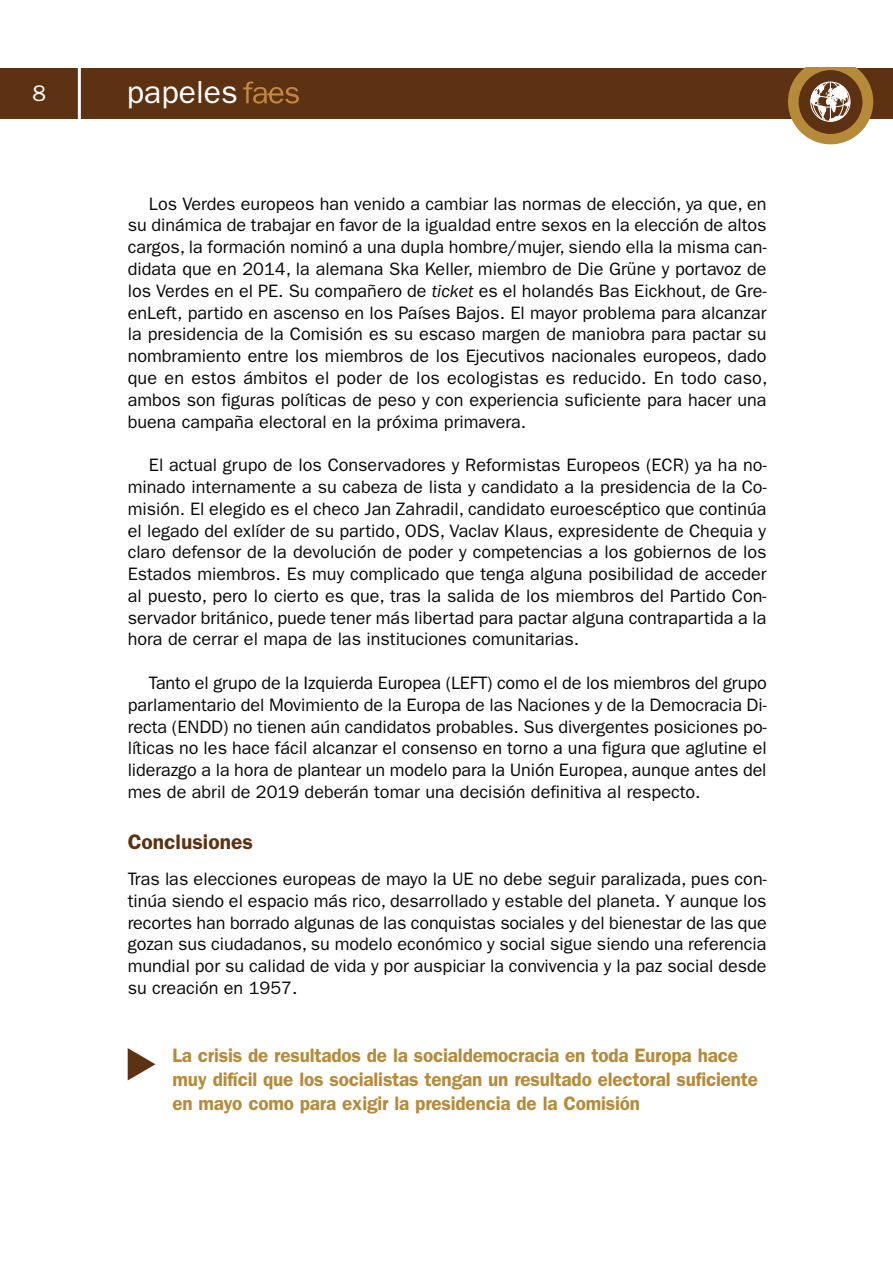
<style>
.page{position:relative;width:893px;height:1263px;background:#fff}
.page>*{position:absolute;margin:0;border:0;box-sizing:border-box;transform-origin:0 0}
.t1{font:32.1px "Franklin Gothic";color:#fff}
.t2{font:22.5px "Franklin Gothic";color:#fff}
.t3{font:600 21px "Franklin Gothic";color:#5c3213}
.t4{font:600 19.5px/24px "Franklin Gothic";letter-spacing:-.01em;color:#b78a3a}
.t5{font:18px/21.8px "Franklin Gothic";color:#060807;text-align:justify}
.s1{font-style:italic}
</style>
<div class="page">
<div style="left:0;top:68px;width:893px;height:51px;background:#5c3213"></div>
<svg style="left:243px;top:81px;width:56px;height:23px"></svg>
<svg style="left:788px;top:68px;width:85px;height:76px"></svg>
<div style="left:810px;top:82px;width:40px;height:40px;border:1px solid #fff;border-radius:50%"></div>
<hr style="left:78px;top:68px;width:3px;height:53px;background:#fff">
<svg style="left:128px;top:1048px;width:27px;height:32px"></svg>
<p class="t2" style="left:33px;top:86px;width:15px">8</p>
<h1 class="t1" style="left:127px;top:81px;width:112px">papeles</h1>
<p class="t5" style="left:128px;top:194px;width:641px;text-indent:21px">Los Verdes europeos han venido a cambiar las normas de elección, ya que, en su dinámica de trabajar en favor de la igualdad entre sexos en la elección de altos cargos, la formación nominó a una dupla hombre/mujer, siendo ella la misma can&shy;didata que en 2014, la alemana Ska Keller, miembro de Die Grüne y portavoz de los Verdes en el PE. Su compañero de <span class="s1">ticket</span> es el holandés Bas Eickhout, de Gre&shy;enLeft, partido en ascenso en los Países Bajos. El mayor problema para alcanzar la presidencia de la Comisión es su escaso margen de maniobra para pactar su nombramiento entre los miembros de los Ejecutivos nacionales europeos, dado que en estos ámbitos el poder de los ecologistas es reducido. En todo caso, ambos son figuras políticas de peso y con experiencia suficiente para hacer una buena campaña electoral en la próxima primavera.</p>
<p class="t5" style="left:128px;top:456px;width:640px;text-indent:21px">El actual grupo de los Conservadores y Reformistas Europeos (ECR) ya ha no&shy;minado internamente a su cabeza de lista y candidato a la presidencia de la Co&shy;misión. El elegido es el checo Jan Zahradil, candidato euroescéptico que continúa el legado del exlíder de su partido, ODS, Vaclav Klaus, expresidente de Chequia y claro defensor de la devolución de poder y competencias a los gobiernos de los Estados miembros. Es muy complicado que tenga alguna posibilidad de acceder al puesto, pero lo cierto es que, tras la salida de los miembros del Partido Con&shy;servador británico, puede tener más libertad para pactar alguna contrapartida a la hora de cerrar el mapa de las instituciones comunitarias.</p>
<p class="t5" style="left:128px;top:674px;width:640px;text-indent:21px">Tanto el grupo de la Izquierda Europea (LEFT) como el de los miembros del grupo parlamentario del Movimiento de la Europa de las Naciones y de la Democracia Di&shy;recta (ENDD) no tienen aún candidatos probables. Sus divergentes posiciones po&shy;líticas no les hace fácil alcanzar el consenso en torno a una figura que aglutine el liderazgo a la hora de plantear un modelo para la Unión Europea, aunque antes del mes de abril de 2019 deberán tomar una decisión definitiva al respecto.</p>
<p class="t3" style="left:128px;top:835px;width:127px">Conclusiones</p>
<p class="t5" style="left:128px;top:870px;width:640px">Tras las elecciones europeas de mayo la UE no debe seguir paralizada, pues con&shy;tinúa siendo el espacio más rico, desarrollado y estable del planeta. Y aunque los recortes han borrado algunas de las conquistas sociales y del bienestar de las que gozan sus ciudadanos, su modelo económico y social sigue siendo una referencia mundial por su calidad de vida y por auspiciar la convivencia y la paz social desde su creación en 1957.</p>
<p class="t4" style="left:172px;top:1045px;width:587px">La crisis de resultados de la socialdemocracia en toda Europa hace muy difícil que los socialistas tengan un resultado electoral suficiente en mayo como para exigir la presidencia de la Comisión</p>
</div>
